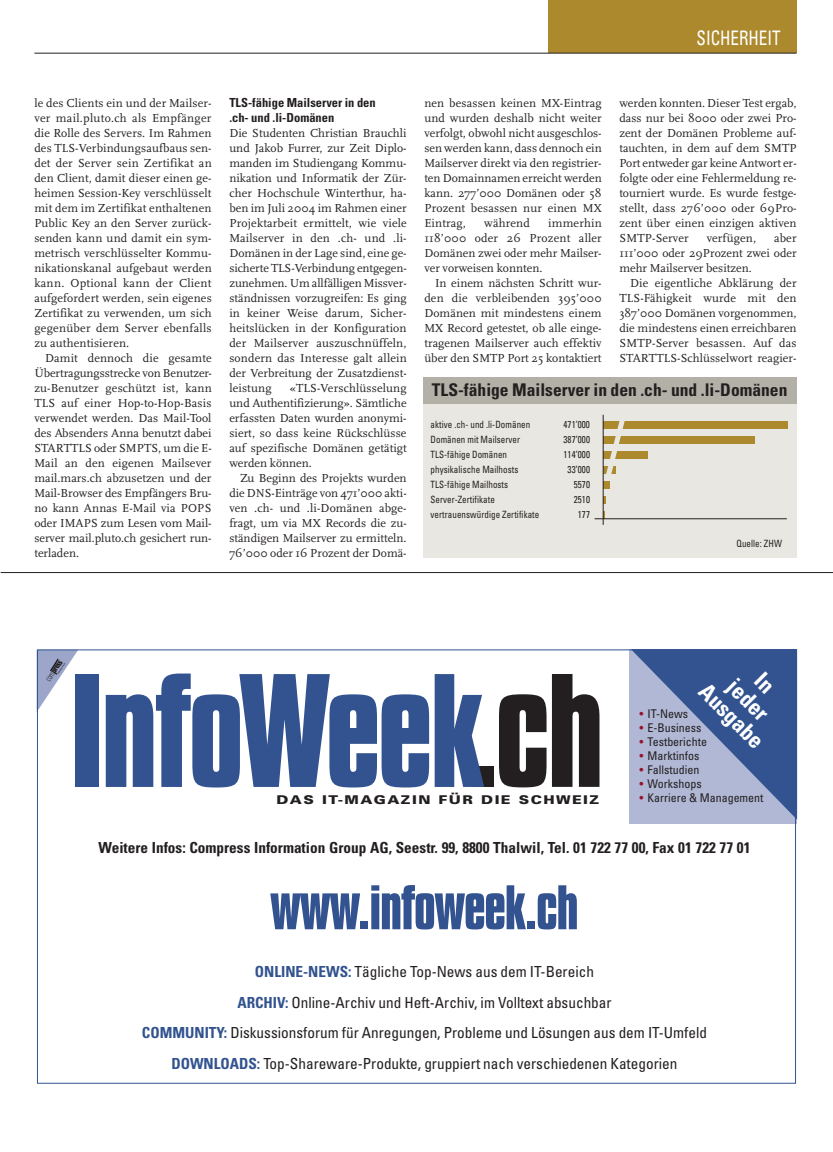
<style>
.page{position:relative;width:833px;height:1152px;background:#fff}
.page>*{position:absolute;margin:0;border:0;box-sizing:border-box;transform-origin:0 0}
.t1{font:700 138.88px "Compacta BT";letter-spacing:-.025em;color:#32538f}
.t2{font:700 54.12px "Compacta BT";letter-spacing:-.025em;color:#32538f}
.t3{font:700 condensed 22.88px/46.9px "Univers";color:#fff;text-align:center}
.t4{font:condensed 20px "Univers";color:#fff;scale:.85 1}
.t5{font:700 condensed 17.5px "Univers";color:#231f20}
.t6{font:condensed 15.25px/30.5px "Univers";color:#231f20;text-align:center}
.t7{font:700 condensed 15.25px "Univers";color:#231f20}
.t8{font:700 condensed 12.5px/15px "Univers";color:#231f20}
.t9{font:12.12px/15px "Scala";color:#231f20;text-align:justify}
.t10{font:900 12.12px "Univers";letter-spacing:.1em;color:#231f20;scale:1.2 1}
.t11{font:condensed 12px "Univers";color:#231f20}
.t12{font:condensed 10px "Univers";letter-spacing:.01em;color:#231f20;scale:.9 1}
.t13{font:900 8.88px "Frutiger";color:#231f20;scale:.6 1}
.t14{font:700 2.25px "Frutiger";color:#231f20;scale:.6 1}
.s1{font-weight:300}
.s2{color:#231f20}
.s3{color:#96132a}
.s4{font-weight:700;color:#32538f}
</style>
<div class="page">
<div style="left:548px;top:0;width:248px;height:53px;background:#ab892c"></div>
<hr style="left:34px;top:53px;width:762px;height:1px;background:#231f20">
<hr style="left:1px;top:572px;width:831px;height:1px;background:#231f20">
<div style="left:423px;top:382px;width:373px;height:175px;background:#e8e7e1"></div>
<div style="left:423px;top:377px;width:373px;height:27px;background:#b3b1a7"></div>
<div style="left:603px;top:421px;width:184px;height:7px;background:#ab892c"></div>
<div style="left:603px;top:436px;width:151px;height:7px;background:#ab892c"></div>
<div style="left:603px;top:451px;width:44px;height:7px;background:#ab892c"></div>
<div style="left:603px;top:481px;width:6px;height:7px;background:#ab892c"></div>
<svg style="left:603px;top:496px;width:2px;height:7px"></svg>
<hr style="left:602px;top:415px;width:1px;height:110px;background:#231f20">
<hr style="left:594px;top:518px;width:192px;height:1px;background:#231f20">
<svg style="left:602px;top:414px;width:27px;height:67px"></svg>
<svg style="left:39px;top:651px;width:39px;height:58px"></svg>
<div style="left:629px;top:649px;width:167px;height:174px;background:#b1b8d5"></div>
<svg style="left:633px;top:649px;width:164px;height:170px"></svg>
<h3 class="t4" style="left:696px;top:30px;width:100px">SICHERHEIT</h3>
<p class="t9" style="left:34px;top:97px;width:179px">le des Clients ein und der Mailser&shy;ver mail.pluto.ch als Empfänger die Rolle des Servers. Im Rahmen des TLS-Verbindungsaufbaus sen&shy;det der Server sein Zertifikat an den Client, damit dieser einen ge&shy;heimen Session-Key verschlüsselt mit dem im Zertifikat enthaltenen Public Key an den Server zurück&shy;senden kann und damit ein sym&shy;metrisch verschlüsselter Kommu&shy;nikationskanal aufgebaut werden kann. Optional kann der Client aufgefordert werden, sein eigenes Zertifikat zu verwenden, um sich gegenüber dem Server ebenfalls zu authentisieren.</p>
<p class="t9" style="left:34px;top:352px;width:179px;text-indent:11px">Damit dennoch die gesamte Übertragungsstrecke von Benutzer&shy;zu-Benutzer geschützt ist, kann TLS auf einer Hop-to-Hop-Basis verwendet werden. Das Mail-Tool des Absenders Anna benutzt dabei STARTTLS oder SMPTS, um die E-Mail an den eigenen Mailsever mail.mars.ch abzusetzen und der Mail-Browser des Empfängers Bru&shy;no kann Annas E-Mail via POPS oder IMAPS zum Lesen vom Mail&shy;server mail.pluto.ch gesichert run&shy;terladen.</p>
<p class="t8" style="left:229px;top:96px;width:148px">TLS-fähige Mailserver in den .ch- und .li-Domänen</p>
<p class="t9" style="left:229px;top:127px;width:179px">Die Studenten Christian Brauchli und Jakob Furrer, zur Zeit Diplo&shy;manden im Studiengang Kommu&shy;nikation und Informatik der Zür&shy;cher Hochschule Winterthur, ha&shy;ben im Juli 2004 im Rahmen einer Projektarbeit ermittelt, wie viele Mailserver in den .ch- und .li-Domänen in der Lage sind, eine ge&shy;sicherte TLS-Verbindung entgegen&shy;zunehmen. Um allfälligen Missver&shy;ständnissen vorzugreifen: Es ging in keiner Weise darum, Sicher&shy;heitslücken in der Konfiguration der Mailserver auszuschnüffeln, sondern das Interesse galt allein der Verbreitung der Zusatzdienst&shy;leistung</p>
<p class="t9" style="left:229px;top:382px;width:179px;text-indent:61px">«TLS-Verschlüsselung und Authentifizierung». Sämtliche erfassten Daten wurden anonymi&shy;siert, so dass keine Rückschlüsse auf spezifische Domänen getätigt werden können.</p>
<p class="t9" style="left:229px;top:472px;width:179px;text-indent:11px">Zu Beginn des Projekts wurden die DNS-Einträge von 471’000 akti&shy;ven .ch- und .li-Domänen abge&shy;fragt, um via MX Records die zu&shy;ständigen Mailserver zu ermitteln.<br>76’000 oder 16 Prozent der Domä-</p>
<p class="t9" style="left:424px;top:97px;width:179px">nen besassen keinen MX-Eintrag und wurden deshalb nicht weiter verfolgt, obwohl nicht ausgeschlos&shy;sen werden kann, dass dennoch ein Mailserver direkt via den registrier&shy;ten Domainnamen erreicht werden kann. 277’000 Domänen oder 58<br>Prozent besassen nur einen MX Eintrag,</p>
<p class="t9" style="left:424px;top:217px;width:179px;text-indent:124px">immerhin 118’000 oder 26 Prozent aller Domänen zwei oder mehr Mailser&shy;ver vorweisen konnten.</p>
<p class="t9" style="left:424px;top:277px;width:179px;text-indent:11px">In einem nächsten Schritt wur&shy;den die verbleibenden 395’000<br>Domänen mit mindestens einem MX Record getestet, ob alle einge&shy;tragenen Mailserver auch effektiv über den SMTP Port 25 kontaktiert</p>
<p class="t9" style="left:484px;top:217px;width:47px">während</p>
<p class="t9" style="left:619px;top:97px;width:179px">werden konnten. Dieser Test ergab, dass nur bei 8000 oder zwei Pro&shy;zent der Domänen Probleme auf&shy;tauchten, in dem auf dem SMTP Port entweder gar keine Antwort er&shy;folgte oder eine Fehlermeldung re&shy;tourniert wurde. Es wurde festge&shy;stellt, dass 276’000 oder 69Pro&shy;zent über einen einzigen aktiven SMTP-Server</p>
<p class="t9" style="left:706px;top:232px;width:51px">verfügen,</p>
<p class="t9" style="left:619px;top:232px;width:179px;text-indent:155px">aber 111’000 oder 29Prozent zwei oder mehr Mailserver besitzen.</p>
<p class="t9" style="left:619px;top:277px;width:179px;text-indent:11px">Die eigentliche Abklärung der TLS-Fähigkeit wurde mit den 387’000 Domänen vorgenommen, die mindestens einen erreichbaren SMTP-Server besassen. Auf das STARTTLS-Schlüsselwort reagier-</p>
<h3 class="t5" style="left:432px;top:383px;width:357px">TLS-fähige Mailserver in den .ch- und .li-Domänen</h3>
<p class="t12" style="left:430px;top:420px;width:112px">aktive .ch- und .li-Domänen</p>
<p class="t12" style="left:563px;top:420px;width:31px">471’000</p>
<p class="t12" style="left:430px;top:435px;width:101px">Domänen mit Mailserver</p>
<p class="t12" style="left:563px;top:435px;width:31px">387’000</p>
<p class="t12" style="left:430px;top:450px;width:87px">TLS-fähige Domänen</p>
<p class="t12" style="left:563px;top:450px;width:31px">114’000</p>
<p class="t12" style="left:430px;top:465px;width:99px">physikalische Mailhosts</p>
<p class="t12" style="left:567px;top:465px;width:26px">33’000</p>
<p class="t12" style="left:430px;top:480px;width:88px">TLS-fähige Mailhosts</p>
<p class="t12" style="left:573px;top:480px;width:19px">5570</p>
<p class="t12" style="left:430px;top:495px;width:73px">Server-Zertifikate</p>
<p class="t12" style="left:573px;top:495px;width:20px">2510</p>
<p class="t12" style="left:430px;top:510px;width:122px">vertrauenswürdige Zertifikate</p>
<p class="t12" style="left:578px;top:510px;width:15px">177</p>
<p class="t12" style="left:736px;top:539px;width:52px">Quelle: ZHW</p>
<p class="t13" style="left:44px;top:678px;width:42px;rotate:-57deg"><span class="s1">com</span>press</p>
<p class="t14" style="left:57px;top:672px;width:21px;rotate:-57deg">Information Group</p>
<h1 class="t1" style="left:70px;top:674px;width:536px">InfoWeek<span class="s2">.ch</span></h1>
<p class="t10" style="left:276px;top:795px;width:270px">DAS IT-MAGAZIN FÜR DIE SCHWEIZ</p>
<h3 class="t3" style="left:751px;top:638px;width:83px;rotate:45deg">In<br>Ausgabe</h3>
<h3 class="t3" style="left:746px;top:667px;width:50px;rotate:45deg">jeder</h3>
<p class="t11" style="left:639px;top:709px;width:50px"><span class="s3">•</span> IT-News</p>
<p class="t11" style="left:639px;top:723px;width:63px"><span class="s3">•</span> E-Business</p>
<p class="t11" style="left:639px;top:737px;width:69px"><span class="s3">•</span> Testberichte</p>
<p class="t11" style="left:639px;top:751px;width:61px"><span class="s3">•</span> Marktinfos</p>
<p class="t11" style="left:639px;top:764px;width:62px"><span class="s3">•</span> Fallstudien</p>
<p class="t11" style="left:639px;top:778px;width:64px"><span class="s3">•</span> Workshops</p>
<p class="t11" style="left:639px;top:792px;width:126px"><span class="s3">•</span> Karriere &amp; Management</p>
<p class="t7" style="left:98px;top:841px;width:653px">Weitere Infos: Compress Information Group AG, Seestr. 99, 8800 Thalwil, Tel. 01 722 77 00, Fax 01 722 77 01</p>
<h2 class="t2" style="left:270px;top:885px;width:310px">www.infoweek.ch</h2>
<p class="t6" style="left:142px;top:957px;width:566px"><span class="s4">ONLINE-NEWS:</span> Tägliche Top-News aus dem IT-Bereich<br><span class="s4">ARCHIV:</span> Online-Archiv und Heft-Archiv, im Volltext absuchbar<br><span class="s4">COMMUNITY:</span> Diskussionsforum für Anregungen, Probleme und Lösungen aus dem IT-Umfeld <span class="s4">DOWNLOADS:</span> Top-Shareware-Produkte, gruppiert nach verschiedenen Kategorien</p>
</div>
